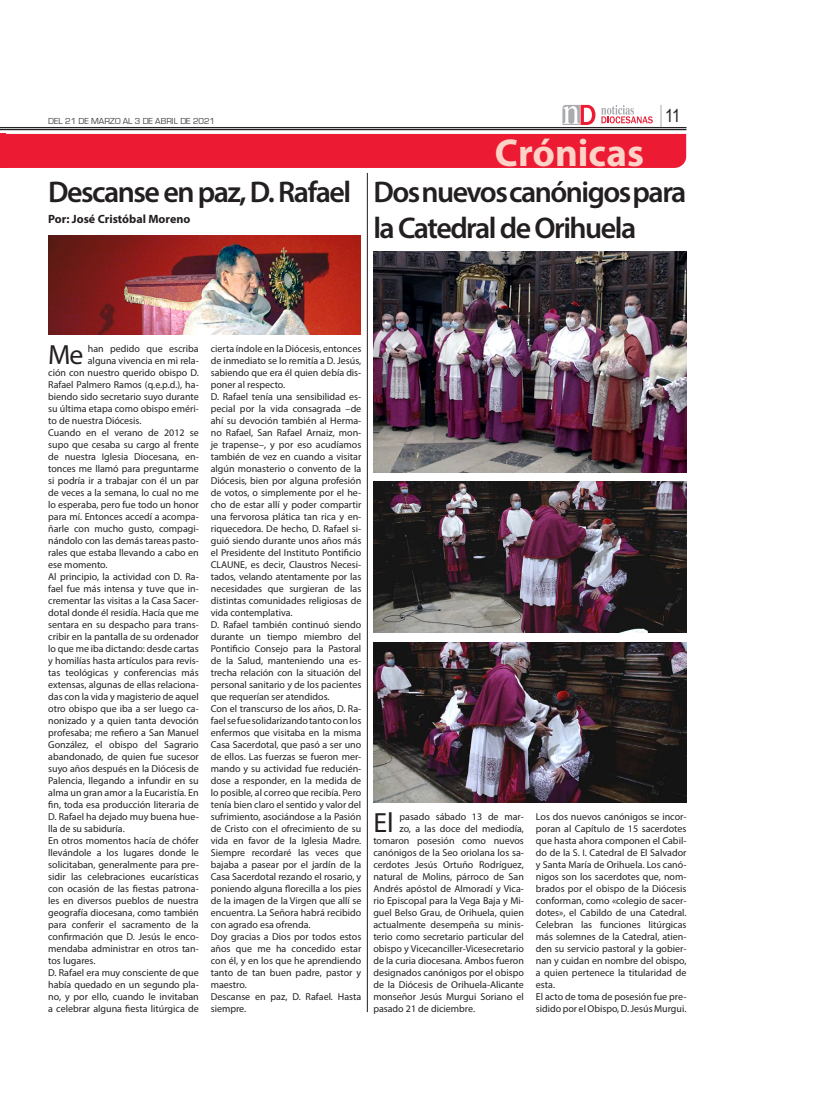
<style>
.page{position:relative;width:834px;height:1117px;background:#fff}
.page>*{position:absolute;margin:0;border:0;box-sizing:border-box;transform-origin:0 0}
.t1{font:700 39px "Myriad Pro";color:#fcd3c6}
.Párrafo_NODI{font:600 30px/36px "Myriad Pro";letter-spacing:-.05em;color:#231f20}
.Párrafo_NODI-2{font:27.8px "Myriad Pro";color:#231f20}
.t2{font:18px "Arial Narrow";color:#231f20}
.Párrafo_NODI-3{font:700 12px "Myriad Pro";color:#231f20}
.Párrafo_NODI-4{font:10px/12px "Myriad Pro";color:#231f20;text-align:justify}
.t3{font:9px "Eurostile";color:#3e3e3f}
</style>
<div class="page">
<hr style="left:0;top:127px;width:686px;height:1px;background:#231f20">
<hr style="left:0;top:129px;width:686px;height:1px;background:#231f20">
<svg style="left:562px;top:105px;width:33px;height:20px"></svg>
<svg style="left:601px;top:105px;width:51px;height:18px"></svg>
<svg style="left:660px;top:105px;width:1px;height:22px"></svg>
<div style="left:0;top:133px;width:6px;height:35px;background:#ed1a33"></div>
<div style="left:6px;top:134px;width:680px;height:34px;background:#ed1a33"></div>
<img style="left:49px;top:235px;width:312px;height:99px">
<hr style="left:367px;top:173px;width:1px;height:839px;background:#231f20">
<img style="left:373px;top:481px;width:313px;height:151px">
<img style="left:373px;top:642px;width:313px;height:160px">
<img style="left:373px;top:252px;width:313px;height:220px">
<p class="t3" style="left:48px;top:116px;width:168px">DEL 21 DE MARZO AL 3 DE ABRIL DE 2021</p>
<p class="t2" style="left:665px;top:102px;width:17px">11</p>
<p class="t1" style="left:495px;top:128px;width:150px">Crónicas</p>
<p class="Párrafo_NODI" style="left:48px;top:173px;width:304px">Descanse en paz, D. Rafael</p>
<p class="Párrafo_NODI-3" style="left:48px;top:211px;width:144px">Por: José Cristóbal Moreno</p>
<p class="Párrafo_NODI" style="left:373px;top:173px;width:314px">Dos nuevos canónigos para la Catedral de Orihuela</p>
<p class="Párrafo_NODI-2" style="left:48px;top:338px;width:37px">Me</p>
<p class="Párrafo_NODI-4" style="left:88px;top:342px;width:112px">han pedido que escriba</p>
<p class="Párrafo_NODI-4" style="left:88px;top:354px;width:112px">alguna vivencia en mi rela-</p>
<p class="Párrafo_NODI-4" style="left:48px;top:366px;width:152px">ción con nuestro querido obispo D.</p>
<p class="Párrafo_NODI-4" style="left:48px;top:378px;width:152px">Rafael Palmero Ramos (q.e.p.d.), ha-</p>
<p class="Párrafo_NODI-4" style="left:48px;top:390px;width:152px">biendo sido secretario suyo durante</p>
<p class="Párrafo_NODI-4" style="left:48px;top:402px;width:152px">su última etapa como obispo eméri-</p>
<p class="Párrafo_NODI-4" style="left:48px;top:414px;width:95px">to de nuestra Diócesis.</p>
<p class="Párrafo_NODI-4" style="left:48px;top:426px;width:152px">Cuando en el verano de 2012 se supo que cesaba su cargo al frente de nuestra Iglesia Diocesana, en&shy;tonces me llamó para preguntarme si podría ir a trabajar con él un par de veces a la semana, lo cual no me lo esperaba, pero fue todo un honor para mí. Entonces accedí a acompa&shy;ñarle con mucho gusto, compagi&shy;nándolo con las demás tareas pasto&shy;rales que estaba llevando a cabo en ese momento.</p>
<p class="Párrafo_NODI-4" style="left:48px;top:570px;width:152px">Al principio, la actividad con D. Ra&shy;fael fue más intensa y tuve que in&shy;crementar las visitas a la Casa Sacer&shy;dotal donde él residía. Hacía que me sentara en su despacho para trans&shy;cribir en la pantalla de su ordenador lo que me iba dictando: desde cartas y homilías hasta artículos para revis&shy;tas teológicas y conferencias más extensas, algunas de ellas relaciona&shy;das con la vida y magisterio de aquel otro obispo que iba a ser luego ca&shy;nonizado y a quien tanta devoción profesaba; me refiero a San Manuel González, el obispo del Sagrario abandonado, de quien fue sucesor suyo años después en la Diócesis de Palencia, llegando a infundir en su alma un gran amor a la Eucaristía. En fin, toda esa producción literaria de D. Rafael ha dejado muy buena hue&shy;lla de su sabiduría.</p>
<p class="Párrafo_NODI-4" style="left:48px;top:834px;width:152px">En otros momentos hacía de chófer llevándole a los lugares donde le solicitaban, generalmente para pre&shy;sidir las celebraciones eucarísticas con ocasión de las fiestas patrona&shy;les en diversos pueblos de nuestra geografía diocesana, como también para conferir el sacramento de la confirmación que D. Jesús le enco&shy;mendaba administrar en otros tan&shy;tos lugares.</p>
<p class="Párrafo_NODI-4" style="left:48px;top:966px;width:152px">D. Rafael era muy consciente de que había quedado en un segundo pla&shy;no, y por ello, cuando le invitaban a celebrar alguna fiesta litúrgica de</p>
<p class="Párrafo_NODI-4" style="left:211px;top:342px;width:152px">cierta índole en la Diócesis, entonces de inmediato se lo remitía a D. Jesús, sabiendo que era él quien debía dis&shy;poner al respecto.</p>
<p class="Párrafo_NODI-4" style="left:211px;top:390px;width:152px">D. Rafael tenía una sensibilidad es&shy;pecial por la vida consagrada –de ahí su devoción también al Herma&shy;no Rafael, San Rafael Arnaiz, mon&shy;je trapense–, y por eso acudíamos también de vez en cuando a visitar algún monasterio o convento de la Diócesis, bien por alguna profesión de votos, o simplemente por el he&shy;cho de estar allí y poder compartir una fervorosa plática tan rica y en&shy;riquecedora. De hecho, D. Rafael si&shy;guió siendo durante unos años más el Presidente del Instituto Pontificio CLAUNE, es decir, Claustros Necesi&shy;tados, velando atentamente por las necesidades que surgieran de las distintas comunidades religiosas de vida contemplativa.</p>
<p class="Párrafo_NODI-4" style="left:211px;top:618px;width:152px">D. Rafael también continuó siendo durante un tiempo miembro del Pontificio Consejo para la Pastoral de la Salud, manteniendo una es&shy;trecha relación con la situación del personal sanitario y de los pacientes que requerían ser atendidos.</p>
<p class="Párrafo_NODI-4" style="left:211px;top:702px;width:152px">Con el transcurso de los años, D. Ra&shy;fael se fue solidarizando tanto con los enfermos que visitaba en la misma Casa Sacerdotal, que pasó a ser uno de ellos. Las fuerzas se fueron mer&shy;mando y su actividad fue reducién&shy;dose a responder, en la medida de lo posible, al correo que recibía. Pero tenía bien claro el sentido y valor del sufrimiento, asociándose a la Pasión de Cristo con el ofrecimiento de su vida en favor de la Iglesia Madre.</p>
<p class="Párrafo_NODI-4" style="left:211px;top:846px;width:152px">Siempre recordaré las veces que bajaba a pasear por el jardín de la Casa Sacerdotal rezando el rosario, y poniendo alguna florecilla a los pies de la imagen de la Virgen que allí se encuentra. La Señora habrá recibido con agrado esa ofrenda.</p>
<p class="Párrafo_NODI-4" style="left:211px;top:930px;width:152px">Doy gracias a Dios por todos estos años que me ha concedido estar con él, y en los que he aprendiendo tanto de tan buen padre, pastor y maestro.</p>
<p class="Párrafo_NODI-4" style="left:211px;top:990px;width:152px">Descanse en paz, D. Rafael. Hasta siempre.</p>
<p class="Párrafo_NODI-2" style="left:373px;top:806px;width:22px">El</p>
<p class="Párrafo_NODI-4" style="left:399px;top:810px;width:126px">pasado sábado 13 de mar-</p>
<p class="Párrafo_NODI-4" style="left:399px;top:822px;width:126px">zo, a las doce del mediodía,</p>
<p class="Párrafo_NODI-4" style="left:373px;top:834px;width:152px">tomaron posesión como nuevos</p>
<p class="Párrafo_NODI-4" style="left:373px;top:846px;width:152px">canónigos de la Seo oriolana los sa-</p>
<p class="Párrafo_NODI-4" style="left:373px;top:858px;width:152px">cerdotes Jesús Ortuño Rodríguez,</p>
<p class="Párrafo_NODI-4" style="left:373px;top:870px;width:152px">natural de Molins, párroco de San</p>
<p class="Párrafo_NODI-4" style="left:373px;top:882px;width:152px">Andrés apóstol de Almoradí y Vica-</p>
<p class="Párrafo_NODI-4" style="left:373px;top:894px;width:152px">rio Episcopal para la Vega Baja y Mi-</p>
<p class="Párrafo_NODI-4" style="left:373px;top:906px;width:152px">guel Belso Grau, de Orihuela, quien</p>
<p class="Párrafo_NODI-4" style="left:373px;top:918px;width:152px">actualmente desempeña su minis-</p>
<p class="Párrafo_NODI-4" style="left:373px;top:930px;width:152px">terio como secretario particular del</p>
<p class="Párrafo_NODI-4" style="left:373px;top:942px;width:152px">obispo y Vicecanciller-Vicesecretario</p>
<p class="Párrafo_NODI-4" style="left:373px;top:954px;width:152px">de la curia diocesana. Ambos fueron</p>
<p class="Párrafo_NODI-4" style="left:373px;top:966px;width:152px">designados canónigos por el obispo</p>
<p class="Párrafo_NODI-4" style="left:373px;top:978px;width:152px">de la Diócesis de Orihuela-Alicante</p>
<p class="Párrafo_NODI-4" style="left:373px;top:990px;width:152px">monseñor Jesús Murgui Soriano el</p>
<p class="Párrafo_NODI-4" style="left:373px;top:1002px;width:103px">pasado 21 de diciembre.</p>
<p class="Párrafo_NODI-4" style="left:536px;top:810px;width:152px">Los dos nuevos canónigos se incor&shy;poran al Capítulo de 15 sacerdotes que hasta ahora componen el Cabil&shy;do de la S. I. Catedral de El Salvador y Santa María de Orihuela. Los canó&shy;nigos son los sacerdotes que, nom&shy;brados por el obispo de la Diócesis conforman, como «colegio de sacer&shy;dotes», el Cabildo de una Catedral.<br>Celebran las funciones litúrgicas más solemnes de la Catedral, atien&shy;den su servicio pastoral y la gobier&shy;nan y cuidan en nombre del obispo, a quien pertenece la titularidad de esta.</p>
<p class="Párrafo_NODI-4" style="left:536px;top:990px;width:152px">El acto de toma de posesión fue pre&shy;sidido por el Obispo, D. Jesús Murgui.</p>
</div>
